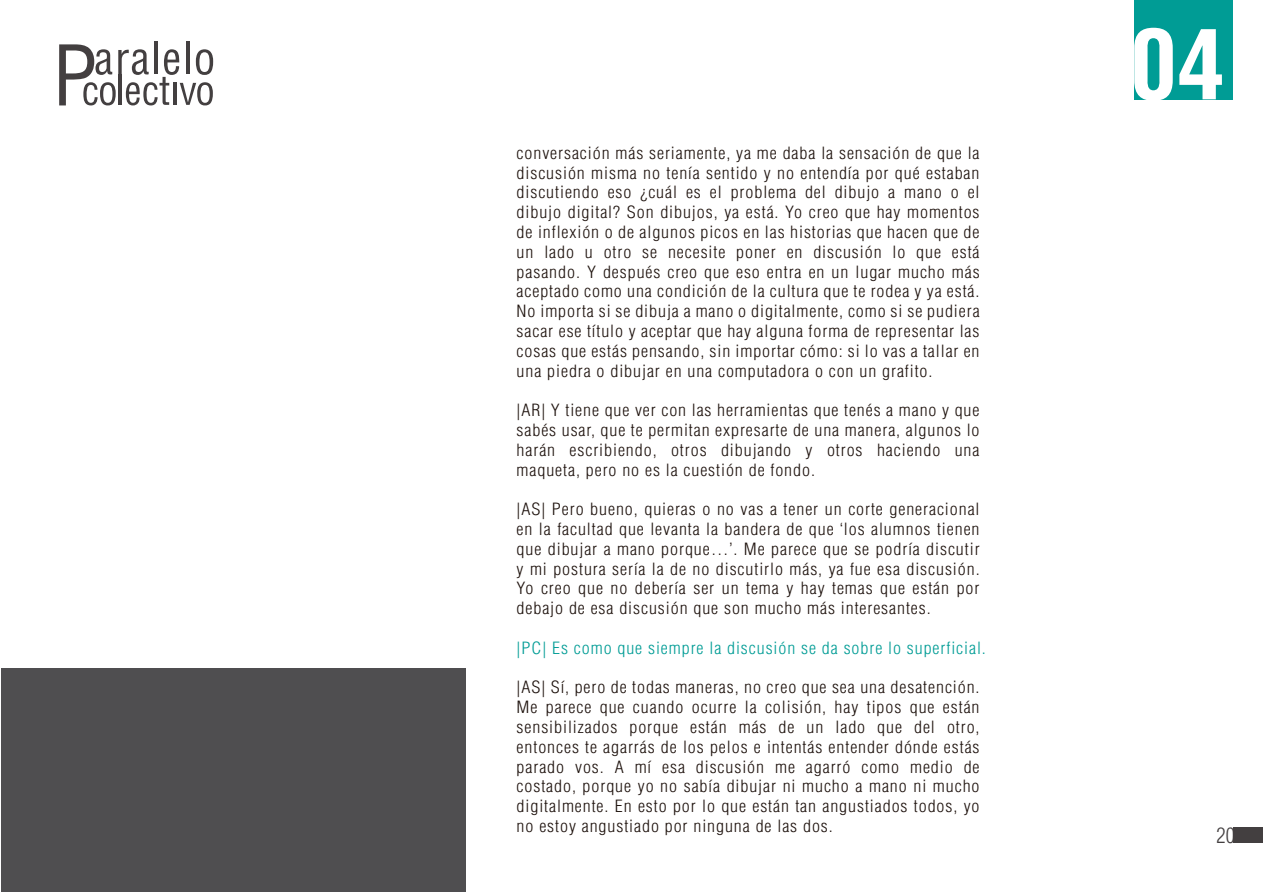
<style>
.page{position:relative;width:1263px;height:893px;background:#fff}
.page>*{position:absolute;margin:0;border:0;box-sizing:border-box;transform-origin:0 0}
.t1{font:700 condensed 95.1px "Helvetica LT Std";color:#fff}
.t2{font:condensed 81.45px "Helvetica LT Std";color:#433f40}
.t3{font:300 condensed 21px "Helvetica LT Std";color:#433f40}
.t4{font:300 condensed 16.5px/19.8px "Helvetica LT Std";letter-spacing:.05em;color:#1e120d;text-align:justify;scale:1.09 1}
.t5{font:300 condensed 16.5px "Helvetica LT Std";letter-spacing:.05em;color:#009c95;scale:1.09 1}
</style>
<div class="page">
<div style="left:2px;top:668px;width:464px;height:224px;background:#4f4e50"></div>
<div style="left:1134px;top:0;width:99px;height:99px;background:#009c95"></div>
<hr style="left:154px;top:42px;width:4px;height:32px;background:#433f40">
<hr style="left:186px;top:42px;width:3px;height:32px;background:#433f40">
<svg style="left:83px;top:49px;width:130px;height:56px"></svg>
<div style="left:1233px;top:827px;width:30px;height:16px;background:#433f40"></div>
<h2 class="t2" style="left:52px;top:25px;width:47px">P</h2>
<p class="t4" style="left:517px;top:143px;width:426px">conversación más seriamente, ya me daba la sensación de que la discusión misma no tenía sentido y no entendía por qué estaban discutiendo eso ¿cuál es el problema del dibujo a mano o el dibujo digital? Son dibujos, ya está. Yo creo que hay momentos de inflexión o de algunos picos en las historias que hacen que de un lado u otro se necesite poner en discusión lo que está pasando. Y después creo que eso entra en un lugar mucho más aceptado como una condición de la cultura que te rodea y ya está.<br>No importa si se dibuja a mano o digitalmente, como si se pudiera sacar ese título y aceptar que hay alguna forma de representar las cosas que estás pensando, sin importar cómo: si lo vas a tallar en una piedra o dibujar en una computadora o con un grafito.</p>
<p class="t4" style="left:517px;top:400px;width:426px">|AR| Y tiene que ver con las herramientas que tenés a mano y que sabés usar, que te permitan expresarte de una manera, algunos lo harán escribiendo, otros dibujando y otros haciendo una maqueta, pero no es la cuestión de fondo.</p>
<p class="t4" style="left:517px;top:499px;width:426px">|AS| Pero bueno, quieras o no vas a tener un corte generacional en la facultad que levanta la bandera de que ‘los alumnos tienen que dibujar a mano porque…’. Me parece que se podría discutir y mi postura sería la de no discutirlo más, ya fue esa discusión.<br>Yo creo que no debería ser un tema y hay temas que están por debajo de esa discusión que son mucho más interesantes.</p>
<p class="t5" style="left:517px;top:637px;width:432px">|PC| Es como que siempre la discusión se da sobre lo superficial.</p>
<p class="t4" style="left:517px;top:677px;width:426px">|AS| Sí, pero de todas maneras, no creo que sea una desatención.<br>Me parece que cuando ocurre la colisión, hay tipos que están sensibilizados porque están más de un lado que del otro, entonces te agarrás de los pelos e intentás entender dónde estás parado vos. A mí esa discusión me agarró como medio de costado, porque yo no sabía dibujar ni mucho a mano ni mucho digitalmente. En esto por lo que están tan angustiados todos, yo no estoy angustiado por ninguna de las dos.</p>
<h1 class="t1" style="left:1130px;top:5px;width:97px">04</h1>
<p class="t3" style="left:1217px;top:822px;width:20px">20</p>
</div>
